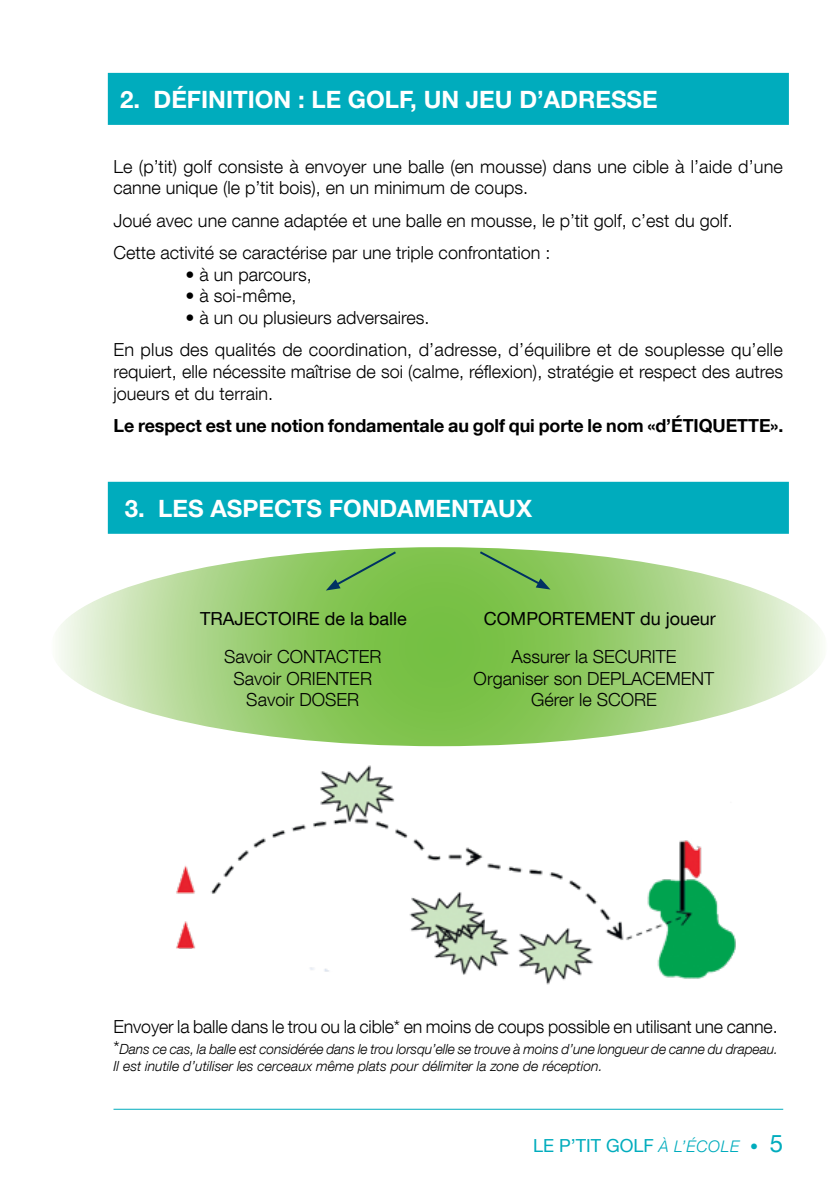
<style>
.page{position:relative;width:840px;height:1191px;background:#fff}
.page>*{position:absolute;margin:0;border:0;box-sizing:border-box;transform-origin:0 0}
.t1{font:700 24px "Helvetica Neue LT Std";color:#fff}
.t2{font:300 18px/21.6px "Helvetica Neue LT Com";color:#000}
.t3{font:700 18px "Helvetica Neue LT Com";letter-spacing:-.005em;color:#000}
.t4{font:18px "Helvetica Neue LT Com";color:#000}
.t5{font:18px "Helvetica Neue LT Com";color:#00acbd}
.t6{font:italic 300 14px/16.8px "Helvetica Neue LT Com";letter-spacing:-.01em;color:#000}
.s1{font-style:normal;font-size:18px}
.s2{font-weight:300;font-style:italic;font-size:16px}
.s3{font-weight:200;font-style:italic;font-size:16px}
.s4{font-size:24px}
</style>
<div class="page">
<hr style="left:113px;top:1109px;width:669px;height:1px;background:#00acbd">
<div style="left:108px;top:73px;width:680px;height:52px;background:#00acbd"></div>
<svg style="left:58px;top:547px;width:764px;height:197px"></svg>
<svg style="left:325px;top:549px;width:73px;height:41px;background:#7cbb56"></svg>
<svg style="left:477px;top:549px;width:73px;height:40px;background:#7bbb55"></svg>
<div style="left:108px;top:482px;width:680px;height:52px;background:#00acbd"></div>
<img style="left:176px;top:744px;width:560px;height:241px">
<h1 class="t1" style="left:120px;top:84px;width:538px">2. DÉFINITION : LE GOLF, UN JEU D’ADRESSE</h1>
<p class="t2" style="left:113px;top:155px;width:670px">Le (p’tit) golf consiste à envoyer une balle (en mousse) dans une cible à l’aide d’une canne unique (le p’tit bois), en un minimum de coups.</p>
<p class="t2" style="left:113px;top:204px;width:620px;line-height:32.4px">Joué avec une canne adaptée et une balle en mousse, le p’tit golf, c’est du golf.<br>Cette activité se caractérise par une triple confrontation :</p>
<p class="t2" style="left:185px;top:263px;width:128px">• à un parcours,</p>
<p class="t2" style="left:185px;top:285px;width:112px">• à soi-même,</p>
<p class="t2" style="left:113px;top:301px;width:670px;line-height:32.4px;text-indent:72px">• à un ou plusieurs adversaires.<br>En plus des qualités de coordination, d’adresse, d’équilibre et de souplesse qu’elle</p>
<p class="t2" style="left:113px;top:360px;width:670px">requiert, elle nécessite maîtrise de soi (calme, réflexion), stratégie et respect des autres joueurs et du terrain.</p>
<p class="t3" style="left:113px;top:414px;width:671px">Le respect est une notion fondamentale au golf qui porte le nom «d’ÉTIQUETTE».</p>
<h1 class="t1" style="left:125px;top:493px;width:408px">3. LES ASPECTS FONDAMENTAUX</h1>
<p class="t4" style="left:200px;top:607px;width:208px">TRAJECTOIRE de la balle</p>
<p class="t4" style="left:483px;top:607px;width:233px">COMPORTEMENT du joueur</p>
<p class="t2" style="left:224px;top:645px;width:159px;text-align:center">Savoir CONTACTER<br>Savoir ORIENTER<br>Savoir DOSER</p>
<p class="t2" style="left:473px;top:645px;width:242px;text-align:center">Assurer la SECURITE<br>Organiser son DEPLACEMENT<br>Gérer le SCORE</p>
<p class="t2" style="left:113px;top:1015px;width:665px">Envoyer la balle dans le trou ou la cible* en moins de coups possible en utilisant une canne.</p>
<p class="t6" style="left:113px;top:1040px;width:665px"><span class="s1">*</span>Dans ce cas, la balle est considérée dans le trou lorsqu’elle se trouve à moins d’une longueur de canne du drapeau.<br>Il est inutile d’utiliser les cerceaux même plats pour délimiter la zone de réception.</p>
<p class="t5" style="left:532px;top:1134px;width:251px">LE P’TIT GOLF <span class="s2">À L’ÉCOLE</span> <span class="s3">•</span> <span class="s4">5</span></p>
</div>
